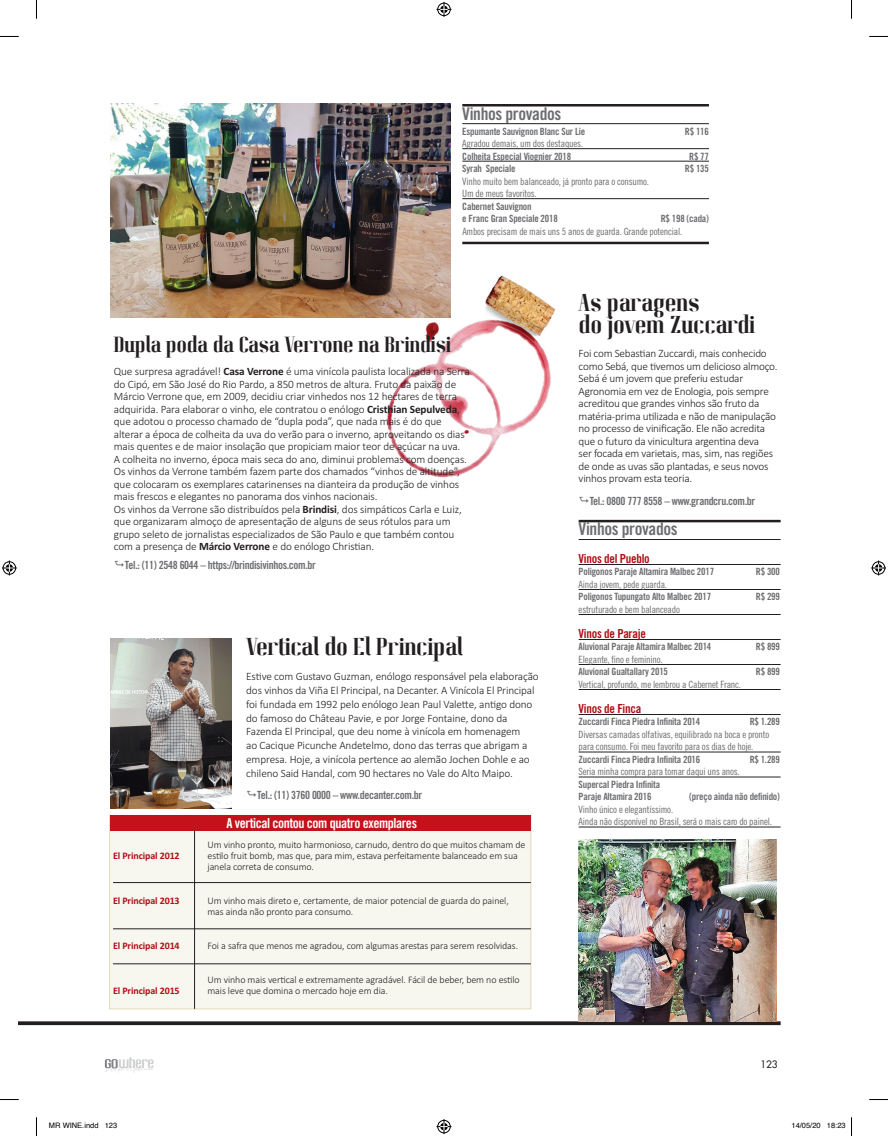
<style>
.page{position:relative;width:888px;height:1136px;background:#fff}
.page>*{position:absolute;margin:0;border:0;box-sizing:border-box;transform-origin:0 0}
.t1{font:23.75px/22.5px "Pitch Display";letter-spacing:-.02em;color:#231f20}
.t2{font:21.25px "Pitch Display";letter-spacing:-.02em;color:#231f20}
.t3{font:17.5px "Trade Gothic LT Std Bd Cn 20";letter-spacing:-.02em;color:#6c6d70}
.t4{font:13.75px "Trade Gothic LT Std Bd Cn 20";letter-spacing:-.03em;color:#fff}
.t5{font:12.5px "Trade Gothic LT Std Bd Cn 20";letter-spacing:-.02em;color:#b00d15}
.t6{font:300 11.25px/12.5px "Calibri";letter-spacing:-.01em;color:#231f20}
.t7{font:11.25px "Trade Gothic LT Std Bd Cn 20";letter-spacing:-.03em;color:#6c6d70}
.t8{font:10px/12.5px "Trade Gothic LT Std Cn 18";letter-spacing:-.02em;color:#6c6d70}
.t9{font:10px/12.5px "Trade Gothic LT Std Bd Cn 20";letter-spacing:-.02em;color:#6c6d70}
.t10{font:300 10px/11.2px "Calibri";letter-spacing:-.01em;color:#231f20}
.t11{font:700 10px "Calibri";letter-spacing:-.01em;color:#b00d15}
.t12{font:500 10px "Futura Std";color:#231f20}
.t13{font:7.5px "Helvetica";color:#000}
.s1{font-weight:700}
</style>
<div class="page">
<svg style="left:19px;top:1021px;width:762px;height:4px;fill:#231f20"></svg>
<svg style="left:105px;top:1057px;width:48px;height:16px"></svg>
<img style="left:387px;top:244px;width:187px;height:234px">
<div style="left:109px;top:815px;width:422px;height:194px;background:#f7f7ef;border:1px solid #e2dab9"></div>
<img style="left:110px;top:103px;width:341px;height:215px">
<img style="left:110px;top:638px;width:122px;height:171px">
<img style="left:579px;top:839px;width:198px;height:182px">
<hr style="left:462px;top:104px;width:247px;height:3px;background:#231f20">
<hr style="left:462px;top:123px;width:247px;height:1px;background:#231f20">
<hr style="left:462px;top:148px;width:247px;height:1px;background:#231f20">
<hr style="left:462px;top:161px;width:247px;height:1px;background:#231f20">
<hr style="left:462px;top:198px;width:247px;height:1px;background:#231f20">
<hr style="left:579px;top:520px;width:202px;height:2px;background:#231f20">
<hr style="left:579px;top:539px;width:202px;height:1px;background:#231f20">
<hr style="left:579px;top:564px;width:202px;height:1px;background:#231f20">
<hr style="left:579px;top:589px;width:202px;height:1px;background:#231f20">
<hr style="left:579px;top:614px;width:202px;height:1px;background:#231f20">
<hr style="left:579px;top:639px;width:202px;height:1px;background:#231f20">
<hr style="left:579px;top:664px;width:202px;height:1px;background:#231f20">
<hr style="left:579px;top:689px;width:202px;height:1px;background:#231f20">
<hr style="left:579px;top:714px;width:202px;height:1px;background:#231f20">
<hr style="left:579px;top:752px;width:202px;height:1px;background:#231f20">
<hr style="left:579px;top:777px;width:202px;height:1px;background:#231f20">
<hr style="left:579px;top:827px;width:202px;height:1px;background:#231f20">
<div style="left:110px;top:815px;width:421px;height:16px;background:#c4121a"></div>
<hr style="left:113px;top:882px;width:418px;height:1px;background:#231f20">
<hr style="left:113px;top:928px;width:418px;height:1px;background:#231f20">
<hr style="left:113px;top:963px;width:418px;height:1px;background:#231f20">
<hr style="left:194px;top:831px;width:1px;height:178px;background:#231f20">
<hr style="left:462px;top:242px;width:247px;height:2px;background:#231f20">
<svg style="left:0;top:36px;width:19px;height:1px"></svg>
<svg style="left:869px;top:36px;width:19px;height:1px"></svg>
<svg style="left:0;top:1099px;width:19px;height:1px"></svg>
<svg style="left:869px;top:1099px;width:19px;height:1px"></svg>
<svg style="left:36px;top:0;width:1px;height:19px"></svg>
<svg style="left:36px;top:1117px;width:1px;height:19px"></svg>
<svg style="left:851px;top:0;width:1px;height:19px"></svg>
<svg style="left:436px;top:2px;width:15px;height:15px"></svg>
<svg style="left:436px;top:1119px;width:15px;height:15px"></svg>
<svg style="left:2px;top:560px;width:15px;height:15px"></svg>
<svg style="left:871px;top:560px;width:15px;height:15px"></svg>
<svg style="left:851px;top:1117px;width:1px;height:19px"></svg>
<h3 class="t3" style="left:462px;top:103px;width:101px">Vinhos provados</h3>
<p class="t9" style="left:462px;top:125px;width:124px">Espumante Sauvignon Blanc Sur Lie</p>
<p class="t9" style="left:685px;top:125px;width:25px">R$ 116</p>
<p class="t8" style="left:462px;top:137px;width:122px">Agradou demais, um dos destaques.</p>
<p class="t9" style="left:462px;top:150px;width:110px">Colheita Especial Viognier 2018</p>
<p class="t9" style="left:689px;top:150px;width:21px">R$ 77</p>
<p class="t9" style="left:462px;top:162px;width:55px">Syrah Speciale</p>
<p class="t9" style="left:685px;top:162px;width:25px">R$ 135</p>
<p class="t8" style="left:462px;top:175px;width:188px">Vinho muito bem balanceado, já pronto para o consumo.<br>Um de meus favoritos.</p>
<p class="t9" style="left:462px;top:200px;width:97px">Cabernet Sauvignon<br>e Franc Gran Speciale 2018</p>
<p class="t9" style="left:661px;top:212px;width:50px">R$ 198 (cada)</p>
<p class="t8" style="left:462px;top:225px;width:221px">Ambos precisam de mais uns 5 anos de guarda. Grande potencial.</p>
<h2 class="t2" style="left:114px;top:332px;width:339px">Dupla poda da Casa Verrone na Brindisi</h2>
<p class="t6" style="left:114px;top:365px;width:357px">Que surpresa agradável! <span class="s1">Casa Verrone</span> é uma vinícola paulista localizada na Serra do Cipó, em São José do Rio Pardo, a 850 metros de altura. Fruto da paixão de Márcio Verrone que, em 2009, decidiu criar vinhedos nos 12 hectares de terra adquirida. Para elaborar o vinho, ele contratou o enólogo <span class="s1">Cristhian Sepulveda</span>, que adotou o processo chamado de “dupla poda”, que nada mais é do que alterar a época de colheita da uva do verão para o inverno, aproveitando os dias mais quentes e de maior insolação que propiciam maior teor de açúcar na uva.<br>A colheita no inverno, época mais seca do ano, diminui problemas com doenças.<br>Os vinhos da Verrone também fazem parte dos chamados “vinhos de altitude”, que colocaram os exemplares catarinenses na dianteira da produção de vinhos mais frescos e elegantes no panorama dos vinhos nacionais.<br>Os vinhos da Verrone são distribuídos pela <span class="s1">Brindisi</span>, dos simpáticos Carla e Luiz, que organizaram almoço de apresentação de alguns de seus rótulos para um grupo seleto de jornalistas especializados de São Paulo e que também contou com a presença de <span class="s1">Márcio Verrone</span> e do enólogo Christian.</p>
<p class="t7" style="left:125px;top:558px;width:192px">Tel.: (11) 2548 6044 – https://brindisivinhos.com.br</p>
<h1 class="t1" style="left:246px;top:636px;width:218px">Vertical do El Principal</h1>
<p class="t6" style="left:246px;top:670px;width:294px;line-height:13.8px">Estive com Gustavo Guzman, enólogo responsável pela elaboração dos vinhos da Viña El Principal, na Decanter. A Vinícola El Principal foi fundada em 1992 pelo enólogo Jean Paul Valette, antigo dono do famoso do Château Pavie, e por Jorge Fontaine, dono da Fazenda El Principal, que deu nome à vinícola em homenagem<br>ao Cacique Picunche Andetelmo, dono das terras que abrigam a empresa. Hoje, a vinícola pertence ao alemão Jochen Dohle e ao chileno Said Handal, com 90 hectares no Vale do Alto Maipo.</p>
<p class="t7" style="left:257px;top:788px;width:167px">Tel.: (11) 3760 0000 – www.decanter.com.br</p>
<p class="t11" style="left:113px;top:849px;width:68px">El Principal 2012</p>
<p class="t11" style="left:113px;top:894px;width:68px">El Principal 2013</p>
<p class="t11" style="left:113px;top:939px;width:68px">El Principal 2014</p>
<p class="t11" style="left:113px;top:984px;width:68px">El Principal 2015</p>
<p class="t4" style="left:227px;top:815px;width:192px">A vertical contou com quatro exemplares</p>
<p class="t10" style="left:207px;top:839px;width:320px">Um vinho pronto, muito harmonioso, carnudo, dentro do que muitos chamam de estilo fruit bomb, mas que, para mim, estava perfeitamente balanceado em sua janela correta de consumo.</p>
<p class="t10" style="left:207px;top:895px;width:303px">Um vinho mais direto e, certamente, de maior potencial de guarda do painel, mas ainda não pronto para consumo.</p>
<p class="t10" style="left:207px;top:940px;width:312px">Foi a safra que menos me agradou, com algumas arestas para serem resolvidas.</p>
<p class="t10" style="left:207px;top:974px;width:314px">Um vinho mais vertical e extremamente agradável. Fácil de beber, bem no estilo mais leve que domina o mercado hoje em dia.</p>
<h1 class="t1" style="left:579px;top:292px;width:178px">As paragens<br>do jovem Zuccardi</h1>
<p class="t6" style="left:579px;top:347px;width:201px">Foi com Sebastian Zuccardi, mais conhecido como Sebá, que tivemos um delicioso almoço.<br>Sebá é um jovem que preferiu estudar Agronomia em vez de Enologia, pois sempre acreditou que grandes vinhos são fruto da matéria-prima utilizada e não de manipulação no processo de vinificação. Ele não acredita que o futuro da vinicultura argentina deva<br>ser focada em varietais, mas, sim, nas regiões de onde as uvas são plantadas, e seus novos vinhos provam esta teoria.</p>
<p class="t7" style="left:590px;top:494px;width:167px">Tel.: 0800 777 8558 – www.grandcru.com.br</p>
<h3 class="t3" style="left:579px;top:519px;width:101px">Vinhos provados</h3>
<p class="t5" style="left:579px;top:551px;width:73px">Vinos del Pueblo</p>
<p class="t9" style="left:579px;top:566px;width:137px">Poligonos Paraje Altamira Malbec 2017</p>
<p class="t9" style="left:756px;top:566px;width:25px">R$ 300</p>
<p class="t8" style="left:579px;top:578px;width:90px">Ainda jovem, pede guarda.</p>
<p class="t9" style="left:579px;top:591px;width:134px">Poligonos Tupungato Alto Malbec 2017</p>
<p class="t9" style="left:756px;top:591px;width:25px">R$ 299</p>
<p class="t8" style="left:579px;top:603px;width:103px">estruturado e bem balanceado</p>
<p class="t5" style="left:579px;top:626px;width:69px">Vinos de Paraje</p>
<p class="t9" style="left:579px;top:641px;width:134px">Aluvional Paraje Altamira Malbec 2014</p>
<p class="t9" style="left:756px;top:641px;width:25px">R$ 899</p>
<p class="t8" style="left:579px;top:653px;width:86px">Elegante, fino e feminino.</p>
<p class="t9" style="left:579px;top:666px;width:91px">Aluvional Gualtallary 2015</p>
<p class="t9" style="left:756px;top:666px;width:25px">R$ 899</p>
<p class="t8" style="left:579px;top:678px;width:164px">Vertical, profundo, me lembrou a Cabernet Franc.</p>
<p class="t5" style="left:579px;top:701px;width:64px">Vinos de Finca</p>
<p class="t9" style="left:579px;top:716px;width:123px">Zuccardi Finca Piedra Infinita 2014</p>
<p class="t9" style="left:750px;top:716px;width:32px">R$ 1.289</p>
<p class="t8" style="left:579px;top:728px;width:192px">Diversas camadas olfativas, equilibrado na boca e pronto para consumo. Foi meu favorito para os dias de hoje.</p>
<p class="t9" style="left:579px;top:753px;width:123px">Zuccardi Finca Piedra Infinita 2016</p>
<p class="t9" style="left:750px;top:753px;width:32px">R$ 1.289</p>
<p class="t8" style="left:579px;top:765px;width:163px">Seria minha compra para tomar daqui uns anos.</p>
<p class="t9" style="left:579px;top:778px;width:83px">Supercal Piedra Infinita<br>Paraje Altamira 2016</p>
<p class="t9" style="left:689px;top:791px;width:92px">(preço ainda não definido)</p>
<p class="t8" style="left:579px;top:803px;width:195px">Vinho único e elegantíssimo.<br>Ainda não disponível no Brasil, será o mais caro do painel.</p>
<p class="t12" style="left:760px;top:1058px;width:19px">123</p>
<p class="t13" style="left:49px;top:1120px;width:70px">MR WINE.indd 123</p>
<p class="t13" style="left:791px;top:1120px;width:56px">14/05/20 18:23</p>
</div>
